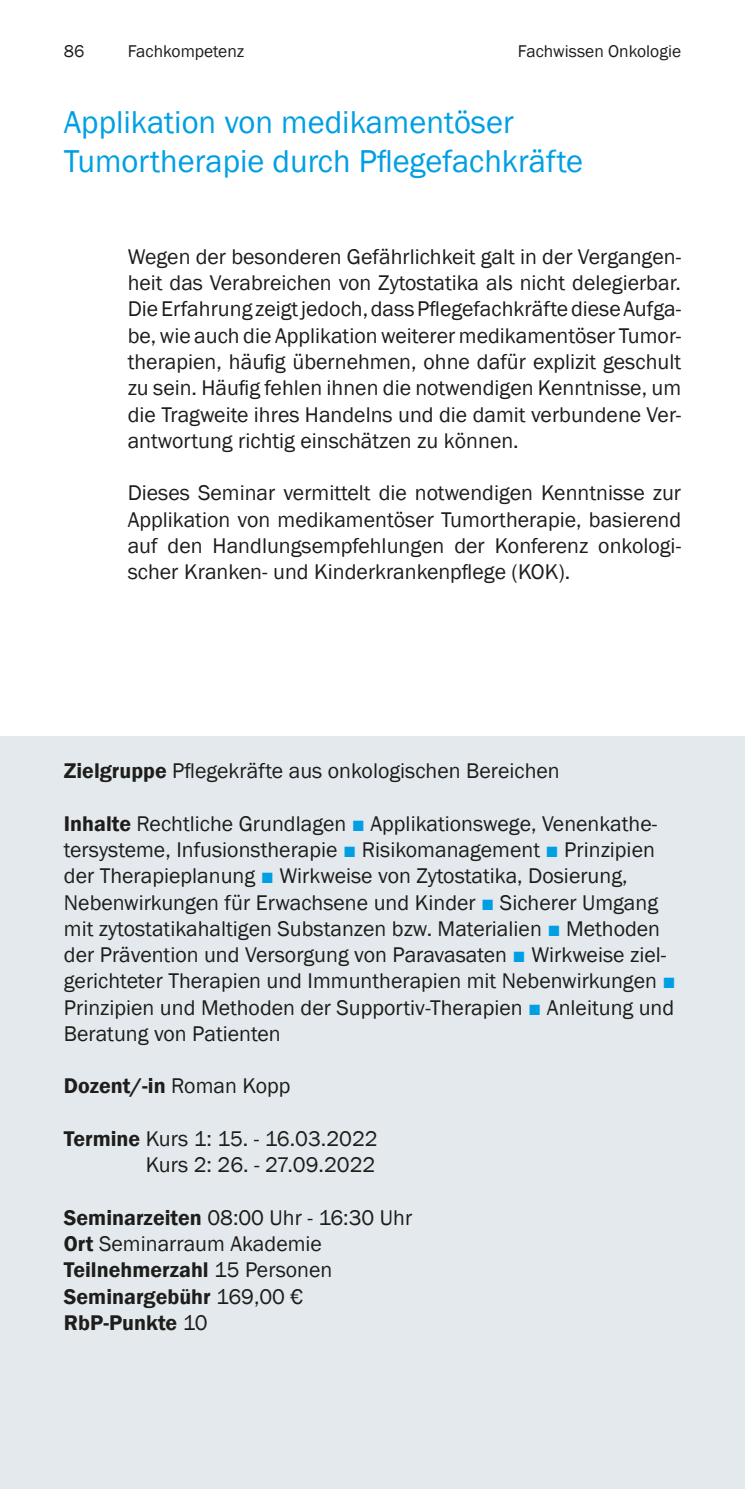
<style>
.page{position:relative;width:745px;height:1489px;background:#fff}
.page>*{position:absolute;margin:0;border:0;box-sizing:border-box;transform-origin:0 0}
.t1{font:32.5px/39px "Franklin Gothic";color:#009fe3}
.t2{font:22px/26.2px "Franklin Gothic";color:#1d1d1b;text-align:justify}
.t3{font:600 22px "Franklin Gothic";color:#1d1d1b}
.t4{font:17.5px "Franklin Gothic";color:#1d1d1b}
.s1{font-weight:600}
.s2{color:#009fe3}
.s3{font-weight:400}
</style>
<div class="page">
<div style="left:0;top:736px;width:744px;height:752px;background:#e4e9ed"></div>
<p class="t4" style="left:64px;top:40px;width:22px">86</p>
<p class="t4" style="left:128px;top:40px;width:118px">Fachkompetenz</p>
<p class="t4" style="left:517px;top:40px;width:165px">Fachwissen Onkologie</p>
<h1 class="t1" style="left:64px;top:103px;width:520px">Applikation von medikamentöser<br>Tumortherapie durch Pflegefachkräfte</h1>
<p class="t2" style="left:128px;top:244px;width:554px">Wegen der besonderen Gefährlichkeit galt in der Vergangen&shy;heit das Verabreichen von Zytostatika als nicht delegierbar.<br>Die Erfahrung zeigt jedoch, dass Pflegefachkräfte diese Aufga&shy;be, wie auch die Applikation weiterer medikamentöser Tumor&shy;therapien, häufig übernehmen, ohne dafür explizit geschult zu sein. Häufig fehlen ihnen die notwendigen Kenntnisse, um die Tragweite ihres Handelns und die damit verbundene Ver&shy;antwortung richtig einschätzen zu können.</p>
<p class="t2" style="left:128px;top:480px;width:554px">Dieses Seminar vermittelt die notwendigen Kenntnisse zur Applikation von medikamentöser Tumortherapie, basierend auf den Handlungsempfehlungen der Konferenz onkologi&shy;scher Kranken- und Kinderkrankenpflege (KOK).</p>
<p class="t2" style="left:64px;top:758px;width:497px"><span class="s1">Zielgruppe</span> Pflegekräfte aus onkologischen Bereichen</p>
<p class="t2" style="left:64px;top:810px;width:613px;text-align:left"><span class="s1">Inhalte</span> Rechtliche Grundlagen <span class="s2">■</span> Applikationswege, Venenkathe&shy;tersysteme, Infusionstherapie <span class="s2">■</span> Risikomanagement <span class="s2">■</span> Prinzipien der Therapieplanung <span class="s2">■</span> Wirkweise von Zytostatika, Dosierung, Nebenwirkungen für Erwachsene und Kinder <span class="s2">■</span> Sicherer Umgang mit zytostatikahaltigen Substanzen bzw. Materialien <span class="s2">■</span> Methoden der Prävention und Versorgung von Paravasaten <span class="s2">■</span> Wirkweise ziel&shy;gerichteter Therapien und Immuntherapien mit Nebenwirkungen <span class="s2">■ </span>Prinzipien und Methoden der Supportiv-Therapien <span class="s2">■</span> Anleitung und Beratung von Patienten</p>
<p class="t3" style="left:64px;top:1072px;width:228px">Dozent/-in <span class="s3">Roman Kopp</span></p>
<p class="t2" style="left:64px;top:1125px;width:315px;text-align:right"><span class="s1">Termine</span> Kurs 1: 15. - 16.03.2022<br>Kurs 2: 26. - 27.09.2022</p>
<p class="t2" style="left:64px;top:1204px;width:349px;text-align:left"><span class="s1">Seminarzeiten</span> 08:00 Uhr - 16:30 Uhr<br><span class="s1">Ort</span> Seminarraum Akademie<br><span class="s1">Teilnehmerzahl</span> 15 Personen<br><span class="s1">Seminargebühr</span> 169,00 €<br><span class="s1">RbP-Punkte</span> 10</p>
</div>
